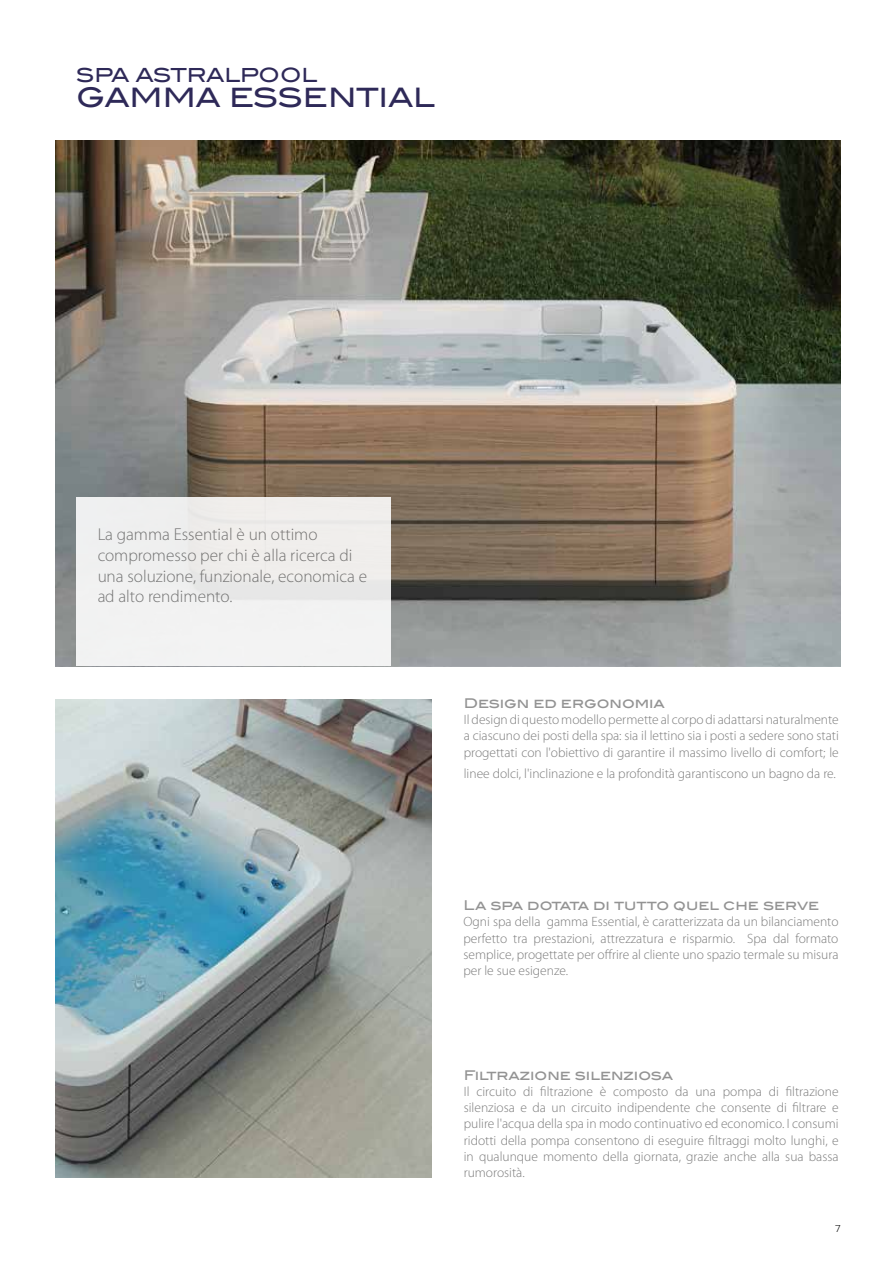
<style>
.page{position:relative;width:893px;height:1263px;background:#fff}
.page>*{position:absolute;margin:0;border:0;box-sizing:border-box;transform-origin:0 0}
.t1{font:500 26.85px "Blair ITC";letter-spacing:-.01em;color:#2e2958}
.t2{font:500 19.5px "Blair ITC";letter-spacing:-.015em;color:#2e2958}
.t3{font:300 17.25px/20.7px "Myriad Pro";color:#7c7c7c}
.t4{font:300 13.5px/16.2px "Myriad Pro";color:#7c7c7c;text-align:justify}
.t5{font:500 13.5px "Blair ITC";color:#939393}
.t6{font:10.5px "Praktika";color:#000}
</style>
<div class="page">
<img style="left:56px;top:140px;width:785px;height:526px">
<div style="left:76px;top:497px;width:315px;height:169px;background:#f0f0f0"></div>
<img style="left:56px;top:700px;width:376px;height:477px">
<h2 class="t2" style="left:76px;top:64px;width:243px">SPA ASTRALPOOL</h2>
<h1 class="t1" style="left:76px;top:81px;width:360px">GAMMA ESSENTIAL</h1>
<p class="t3" style="left:97px;top:524px;width:271px">La gamma Essential è un ottimo compromesso per chi è alla ricerca di una soluzione, funzionale, economica e ad alto rendimento.</p>
<p class="t5" style="left:464px;top:695px;width:203px">Design ed ergonomia</p>
<p class="t4" style="left:464px;top:712px;width:377px">Il design di questo modello permette al corpo di adattarsi naturalmente a ciascuno dei posti della spa: sia il lettino sia i posti a sedere sono stati progettati con l'obiettivo di garantire il massimo livello di comfort; le</p>
<p class="t4" style="left:464px;top:766px;width:374px">linee dolci, l'inclinazione e la profondità garantiscono un bagno da re.</p>
<p class="t5" style="left:463px;top:897px;width:357px">La spa dotata di tutto quel che serve</p>
<p class="t4" style="left:463px;top:914px;width:377px">Ogni spa della gamma Essential, è caratterizzata da un bilanciamento perfetto tra prestazioni, attrezzatura e risparmio. Spa dal formato semplice, progettate per offrire al cliente uno spazio termale su misura per le sue esigenze.</p>
<p class="t5" style="left:464px;top:1067px;width:211px">Filtrazione silenziosa</p>
<p class="t4" style="left:464px;top:1084px;width:376px">Il circuito di filtrazione è composto da una pompa di filtrazione silenziosa e da un circuito indipendente che consente di filtrare e pulire l'acqua della spa in modo continuativo ed economico. I consumi ridotti della pompa consentono di eseguire filtraggi molto lunghi, e in qualunque momento della giornata, grazie anche alla sua bassa rumorosità.</p>
<p class="t6" style="left:835px;top:1221px;width:7px">7</p>
</div>
